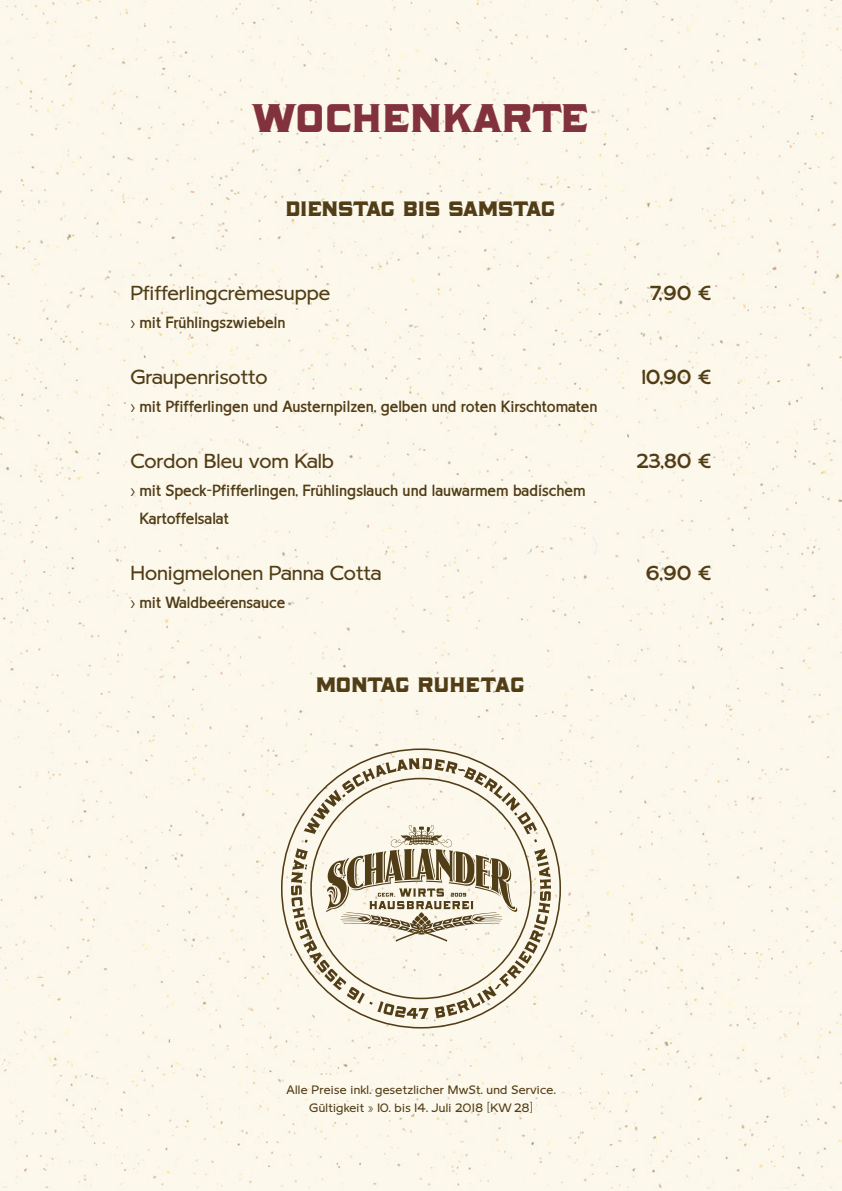
<style>
.page{position:relative;width:842px;height:1191px;background:#fcf8ec}
.page>*{position:absolute;margin:0;border:0;box-sizing:border-box;transform-origin:0 0}
.Head_Kapitel{font:46px "LHF Naylorville";letter-spacing:-.005em;color:#82323c}
.Head_Kategorie{font:24px "LHF Naylorville";letter-spacing:-.025em;color:#513d16}
.Head_Kategorie-2{font:24px "LHF Naylorville";letter-spacing:.015em;color:#513d16}
.Gericht{font:20px "LHF Chesham Sans LIGHT";color:#513d16}
.Preis{font:20px "LHF Chesham Sans REGULAR";letter-spacing:.015em;color:#513d16}
.Gericht-2{font:20px "LHF Chesham Sans REGULAR";color:#513d16}
.t1{font:16px/28px "LHF Chesham Sans SLIM";color:#513d16}
.Gericht_Zusatz{font:12px "LHF Chesham Sans LIGHT";letter-spacing:.025em;color:#513d16}
.s1{font-family:"LHF Chesham Sans BOLD"}
</style>
<div class="page">
<svg style="left:281px;top:748px;width:280px;height:280px;background:#f2eddf"></svg>
<svg style="left:291px;top:848px;width:260px;height:171px;background:#e3dccc"></svg>
<svg style="left:304px;top:758px;width:233px;height:184px;background:#d8d1bf"></svg>
<p class="Head_Kapitel" style="left:252px;top:96px;width:340px">WOCHENKARTE</p>
<p class="Head_Kategorie" style="left:286px;top:197px;width:271px">DIENSTAG BIS SAMSTAG</p>
<p class="Gericht" style="left:130px;top:282px;width:201px">Pfifferlingcrèmesuppe</p>
<p class="t1" style="left:130px;top:309px;width:157px">› mit Frühlingszwiebeln</p>
<p class="Gericht" style="left:130px;top:366px;width:139px">Graupenrisotto</p>
<p class="t1" style="left:130px;top:393px;width:469px">› mit Pfifferlingen und Austernpilzen, gelben und roten Kirschtomaten</p>
<p class="Gericht" style="left:130px;top:450px;width:205px">Cordon Bleu vom Kalb</p>
<p class="t1" style="left:139px;top:477px;width:448px;text-indent:-9px">› mit Speck-Pfifferlingen, Frühlingslauch und lauwarmem badischem<br>Kartoffelsalat</p>
<p class="Gericht" style="left:130px;top:562px;width:252px">Honigmelonen Panna Cotta</p>
<p class="t1" style="left:130px;top:589px;width:156px">› mit Waldbeerensauce</p>
<p class="Head_Kategorie-2" style="left:317px;top:673px;width:210px">MONTAG RUHETAG</p>
<p class="Preis" style="left:650px;top:282px;width:63px">7,90 €</p>
<p class="Gericht-2" style="left:641px;top:366px;width:72px">10,90 €</p>
<p class="Preis" style="left:637px;top:450px;width:76px">23,80 €</p>
<p class="Preis" style="left:646px;top:562px;width:67px">6,90 €</p>
<p class="Gericht_Zusatz" style="left:286px;top:1082px;width:270px">Alle Preise inkl. gesetzlicher MwSt. und Service.</p>
<p class="Gericht_Zusatz" style="left:309px;top:1100px;width:225px">Gültigkeit » 10. bis 14. Juli 2018 <span class="s1">[</span>KW 28<span class="s1">]</span></p>
</div>
